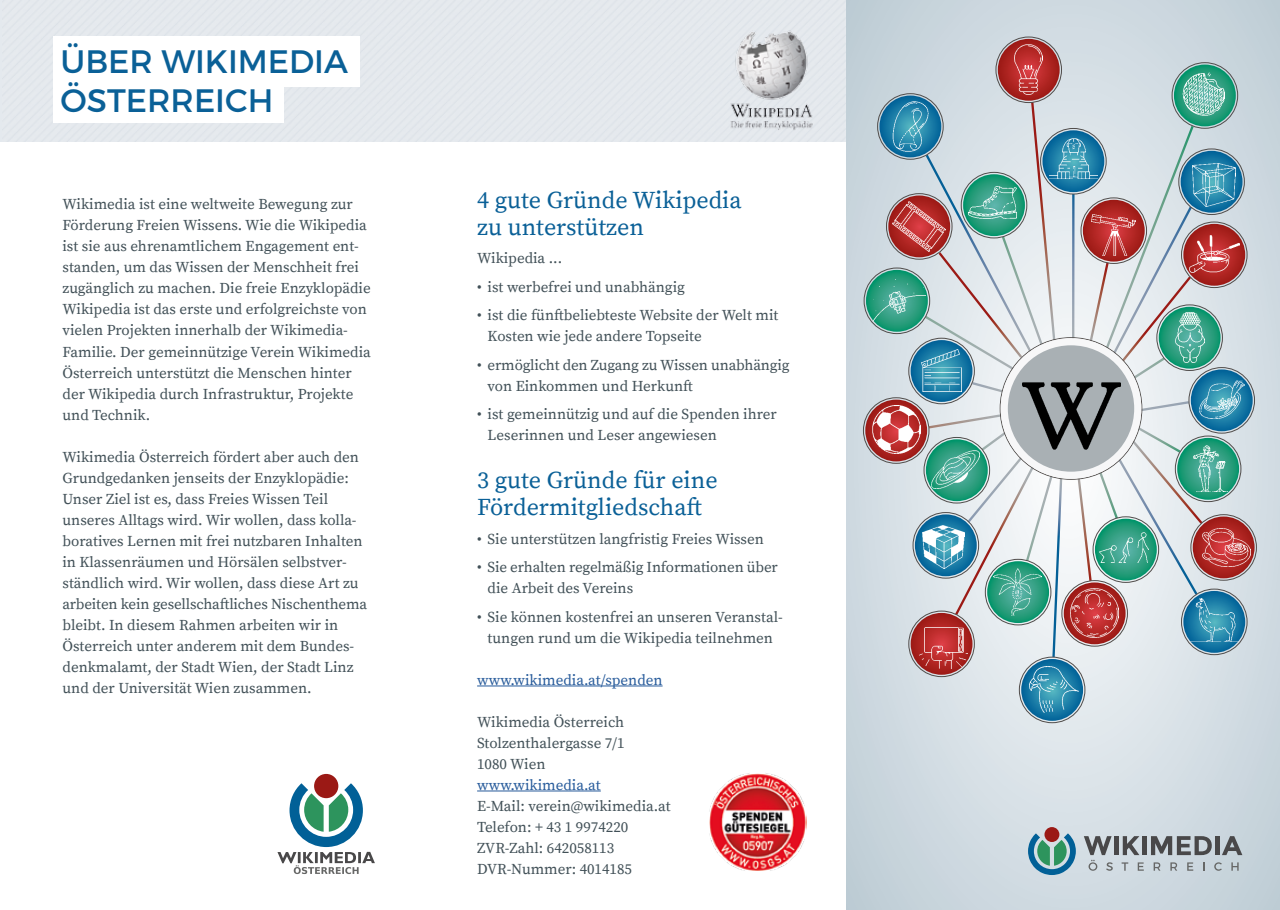
<style>
.page{position:relative;width:1280px;height:910px;background:#fff}
.page>*{position:absolute;margin:0;border:0;box-sizing:border-box;transform-origin:0 0}
.Head_01{font:32.4px "Montserrat";color:#0a6097}
.t1{font:24px/27px "Source Serif Pro";color:#0a6097}
.t2{font:15px/21px "Source Serif Pro";color:#415057}
.t3{font:15px "Source Serif Pro";color:#275b9b}
</style>
<div class="page">
<svg style="left:846px;top:0;width:434px;height:910px"></svg>
<hr style="left:1114px;top:836px;width:4px;height:19px;background:#494849">
<svg style="left:1123px;top:836px;width:16px;height:19px"></svg>
<hr style="left:1142px;top:836px;width:4px;height:19px;background:#494849">
<svg style="left:1151px;top:836px;width:61px;height:19px"></svg>
<div style="left:1215px;top:836px;width:5px;height:19px;background:#494849"></div>
<svg style="left:1222px;top:836px;width:20px;height:19px"></svg>
<svg style="left:1028px;top:833px;width:48px;height:42px"></svg>
<div style="left:1044px;top:827px;width:15px;height:15px;background:#9b1915;border-radius:50%"></div>
<svg style="left:1084px;top:836px;width:29px;height:35px"></svg>
<svg style="left:1121px;top:862px;width:7px;height:9px"></svg>
<svg style="left:1138px;top:862px;width:6px;height:9px"></svg>
<svg style="left:1153px;top:862px;width:7px;height:9px"></svg>
<svg style="left:1170px;top:862px;width:7px;height:9px"></svg>
<svg style="left:1187px;top:862px;width:6px;height:9px"></svg>
<svg style="left:1214px;top:862px;width:8px;height:9px"></svg>
<svg style="left:1231px;top:862px;width:7px;height:9px"></svg>
<hr style="left:477px;top:686px;width:186px;height:1px;background:#275b9b">
<hr style="left:477px;top:791px;width:124px;height:1px;background:#275b9b">
<img style="left:709px;top:773px;width:97px;height:98px">
<div style="left:314px;top:774px;width:24px;height:24px;background:#9b1915;border-radius:50%"></div>
<svg style="left:277px;top:783px;width:98px;height:91px"></svg>
<hr style="left:1072px;top:194px;width:2px;height:149px;background:#fff">
<svg style="left:1087px;top:123px;width:108px;height:261px"></svg>
<svg style="left:1142px;top:400px;width:49px;height:13px"></svg>
<svg style="left:922px;top:100px;width:135px;height:273px"></svg>
<svg style="left:969px;top:380px;width:38px;height:15px"></svg>
<svg style="left:926px;top:412px;width:138px;height:247px"></svg>
<svg style="left:1074px;top:422px;width:131px;height:175px"></svg>
<svg style="left:1004px;top:342px;width:134px;height:133px;fill:#a9b0b4"></svg>
<div style="left:1001px;top:338px;width:140px;height:141px;border:7px solid #f7f7f8;border-radius:50%"></div>
<div style="left:1191px;top:514px;width:65px;height:66px;border:1px solid #504c4a;border-radius:50%"></div>
<svg style="left:1193px;top:516px;width:61px;height:62px"></svg>
<img style="left:1202px;top:528px;width:48px;height:39px">
<div style="left:1175px;top:436px;width:66px;height:66px;border:1px solid #504c4a;border-radius:50%"></div>
<svg style="left:1177px;top:438px;width:62px;height:62px"></svg>
<img style="left:1194px;top:446px;width:33px;height:46px">
<div style="left:1189px;top:367px;width:66px;height:66px;border:1px solid #504c4a;border-radius:50%"></div>
<svg style="left:1191px;top:369px;width:62px;height:62px"></svg>
<img style="left:1199px;top:381px;width:45px;height:37px">
<div style="left:1181px;top:222px;width:66px;height:66px;border:1px solid #504c4a;border-radius:50%"></div>
<svg style="left:1183px;top:224px;width:62px;height:62px"></svg>
<img style="left:1189px;top:235px;width:50px;height:37px">
<img style="left:1023px;top:382px;width:97px;height:68px">
<div style="left:1157px;top:305px;width:65px;height:66px;border:1px solid #504c4a;border-radius:50%"></div>
<svg style="left:1159px;top:307px;width:61px;height:62px"></svg>
<img style="left:1175px;top:313px;width:29px;height:49px">
<div style="left:1178px;top:149px;width:66px;height:66px;border:1px solid #504c4a;border-radius:50%"></div>
<svg style="left:1181px;top:151px;width:61px;height:62px"></svg>
<img style="left:1192px;top:164px;width:44px;height:42px">
<div style="left:1081px;top:198px;width:66px;height:66px;border:1px solid #504c4a;border-radius:50%"></div>
<svg style="left:1083px;top:200px;width:62px;height:62px"></svg>
<img style="left:1092px;top:214px;width:44px;height:41px">
<div style="left:1172px;top:63px;width:66px;height:65px;border:1px solid #504c4a;border-radius:50%"></div>
<svg style="left:1174px;top:65px;width:62px;height:61px"></svg>
<img style="left:1182px;top:72px;width:42px;height:43px">
<div style="left:1040px;top:128px;width:66px;height:66px;border:1px solid #504c4a;border-radius:50%"></div>
<svg style="left:1042px;top:130px;width:62px;height:62px"></svg>
<img style="left:1049px;top:138px;width:48px;height:41px">
<div style="left:863px;top:398px;width:66px;height:65px;border:1px solid #504c4a;border-radius:50%"></div>
<svg style="left:865px;top:400px;width:62px;height:61px"></svg>
<img style="left:872px;top:406px;width:48px;height:48px">
<div style="left:924px;top:437px;width:66px;height:66px;border:1px solid #504c4a;border-radius:50%"></div>
<svg style="left:926px;top:439px;width:62px;height:62px"></svg>
<img style="left:931px;top:450px;width:49px;height:38px">
<div style="left:913px;top:512px;width:66px;height:66px;border:1px solid #504c4a;border-radius:50%"></div>
<svg style="left:915px;top:514px;width:62px;height:62px"></svg>
<img style="left:923px;top:525px;width:42px;height:43px">
<div style="left:909px;top:611px;width:65px;height:66px;border:1px solid #504c4a;border-radius:50%"></div>
<svg style="left:911px;top:613px;width:61px;height:62px"></svg>
<img style="left:919px;top:627px;width:49px;height:41px">
<div style="left:985px;top:559px;width:66px;height:66px;border:1px solid #504c4a;border-radius:50%"></div>
<svg style="left:987px;top:561px;width:62px;height:62px"></svg>
<img style="left:993px;top:569px;width:49px;height:47px">
<div style="left:1019px;top:657px;width:66px;height:66px;border:1px solid #504c4a;border-radius:50%"></div>
<svg style="left:1021px;top:659px;width:62px;height:62px"></svg>
<img style="left:1030px;top:667px;width:48px;height:45px">
<div style="left:1062px;top:580px;width:66px;height:66px;border:1px solid #504c4a;border-radius:50%"></div>
<svg style="left:1064px;top:582px;width:61px;height:62px"></svg>
<img style="left:1070px;top:589px;width:49px;height:48px">
<div style="left:1093px;top:517px;width:66px;height:66px;border:1px solid #504c4a;border-radius:50%"></div>
<svg style="left:1095px;top:519px;width:62px;height:61px"></svg>
<img style="left:1100px;top:533px;width:48px;height:30px">
<div style="left:1181px;top:589px;width:66px;height:66px;border:1px solid #504c4a;border-radius:50%"></div>
<svg style="left:1183px;top:591px;width:62px;height:62px"></svg>
<img style="left:1190px;top:599px;width:48px;height:43px">
<div style="left:996px;top:37px;width:66px;height:66px;border:1px solid #504c4a;border-radius:50%"></div>
<svg style="left:998px;top:39px;width:62px;height:62px"></svg>
<img style="left:1015px;top:45px;width:27px;height:50px">
<div style="left:961px;top:172px;width:66px;height:66px;border:1px solid #504c4a;border-radius:50%"></div>
<svg style="left:963px;top:174px;width:62px;height:62px"></svg>
<img style="left:968px;top:187px;width:49px;height:31px">
<div style="left:877px;top:93px;width:66px;height:66px;border:1px solid #504c4a;border-radius:50%"></div>
<svg style="left:879px;top:96px;width:62px;height:61px"></svg>
<img style="left:892px;top:102px;width:36px;height:49px">
<div style="left:886px;top:193px;width:66px;height:66px;border:1px solid #504c4a;border-radius:50%"></div>
<svg style="left:888px;top:195px;width:62px;height:62px"></svg>
<img style="left:893px;top:202px;width:53px;height:49px">
<div style="left:864px;top:268px;width:66px;height:66px;border:1px solid #504c4a;border-radius:50%"></div>
<svg style="left:866px;top:270px;width:62px;height:62px"></svg>
<img style="left:873px;top:279px;width:52px;height:46px">
<div style="left:909px;top:338px;width:65px;height:66px;border:1px solid #504c4a;border-radius:50%"></div>
<svg style="left:911px;top:340px;width:61px;height:62px"></svg>
<img style="left:922px;top:350px;width:39px;height:42px">
<img style="left:725px;top:20px;width:92px;height:113px">
<p class="Head_01" style="left:61px;top:42px;width:289px">ÜBER WIKIMEDIA</p>
<p class="Head_01" style="left:61px;top:80px;width:214px">ÖSTERREICH</p>
<p class="t2" style="left:63px;top:195px;width:310px">Wikimedia ist eine weltweite Bewegung zur Förderung Freien Wissens. Wie die Wikipedia ist sie aus ehrenamtlichem Engagement ent&shy;standen, um das Wissen der Menschheit frei zugänglich zu machen. Die freie Enzyklopädie Wikipedia ist das erste und erfolgreichste von vielen Projekten innerhalb der Wikimedia-Familie. Der gemeinnützige Verein Wikimedia Österreich unterstützt die Menschen hinter der Wikipedia durch Infrastruktur, Projekte und Technik.</p>
<p class="t2" style="left:63px;top:447px;width:306px">Wikimedia Österreich fördert aber auch den Grundgedanken jenseits der Enzyklopädie:<br>Unser Ziel ist es, dass Freies Wissen Teil unseres Alltags wird. Wir wollen, dass kolla&shy;boratives Lernen mit frei nutzbaren Inhalten in Klassenräumen und Hörsälen selbstver&shy;ständlich wird. Wir wollen, dass diese Art zu arbeiten kein gesellschaftliches Nischenthema bleibt. In diesem Rahmen arbeiten wir in Österreich unter anderem mit dem Bundes&shy;denkmalamt, der Stadt Wien, der Stadt Linz und der Universität Wien zusammen.</p>
<p class="t1" style="left:477px;top:187px;width:266px">4 gute Gründe Wikipedia zu unterstützen</p>
<p class="t2" style="left:477px;top:248px;width:87px">Wikipedia ...</p>
<p class="t2" style="left:477px;top:277px;width:209px">• ist werbefrei und unabhängig</p>
<p class="t2" style="left:477px;top:305px;width:303px">• ist die fünftbeliebteste Website der Welt mit</p>
<p class="t2" style="left:488px;top:326px;width:216px">Kosten wie jede andere Topseite</p>
<p class="t2" style="left:488px;top:355px;width:303px;text-indent:-10px">• ermöglicht den Zugang zu Wissen unabhängig von Einkommen und Herkunft</p>
<p class="t2" style="left:477px;top:404px;width:301px">• ist gemeinnützig und auf die Spenden ihrer</p>
<p class="t2" style="left:488px;top:425px;width:231px">Leserinnen und Leser angewiesen</p>
<p class="t1" style="left:477px;top:468px;width:242px">3 gute Gründe für eine<br>Fördermitgliedschaft</p>
<p class="t2" style="left:477px;top:529px;width:288px">• Sie unterstützen langfristig Freies Wissen</p>
<p class="t2" style="left:477px;top:557px;width:302px">• Sie erhalten regelmäßig Informationen über</p>
<p class="t2" style="left:488px;top:578px;width:147px">die Arbeit des Vereins</p>
<p class="t2" style="left:477px;top:607px;width:307px">• Sie können kostenfrei an unseren Veranstal-</p>
<p class="t2" style="left:488px;top:628px;width:287px">tungen rund um die Wikipedia teilnehmen</p>
<p class="t3" style="left:477px;top:671px;width:187px">www.wikimedia.at/spenden</p>
<p class="t2" style="left:477px;top:712px;width:149px">Wikimedia Österreich</p>
<p class="t2" style="left:477px;top:733px;width:149px">Stolzenthalergasse 7/1</p>
<p class="t2" style="left:477px;top:754px;width:70px">1080 Wien</p>
<p class="t3" style="left:477px;top:776px;width:125px">www.wikimedia.at</p>
<p class="t2" style="left:477px;top:796px;width:195px">E-Mail: verein@wikimedia.at</p>
<p class="t2" style="left:477px;top:817px;width:153px">Telefon: + 43 1 9974220</p>
<p class="t2" style="left:477px;top:838px;width:139px">ZVR-Zahl: 642058113</p>
<p class="t2" style="left:477px;top:859px;width:156px">DVR-Nummer: 4014185</p>
</div>
